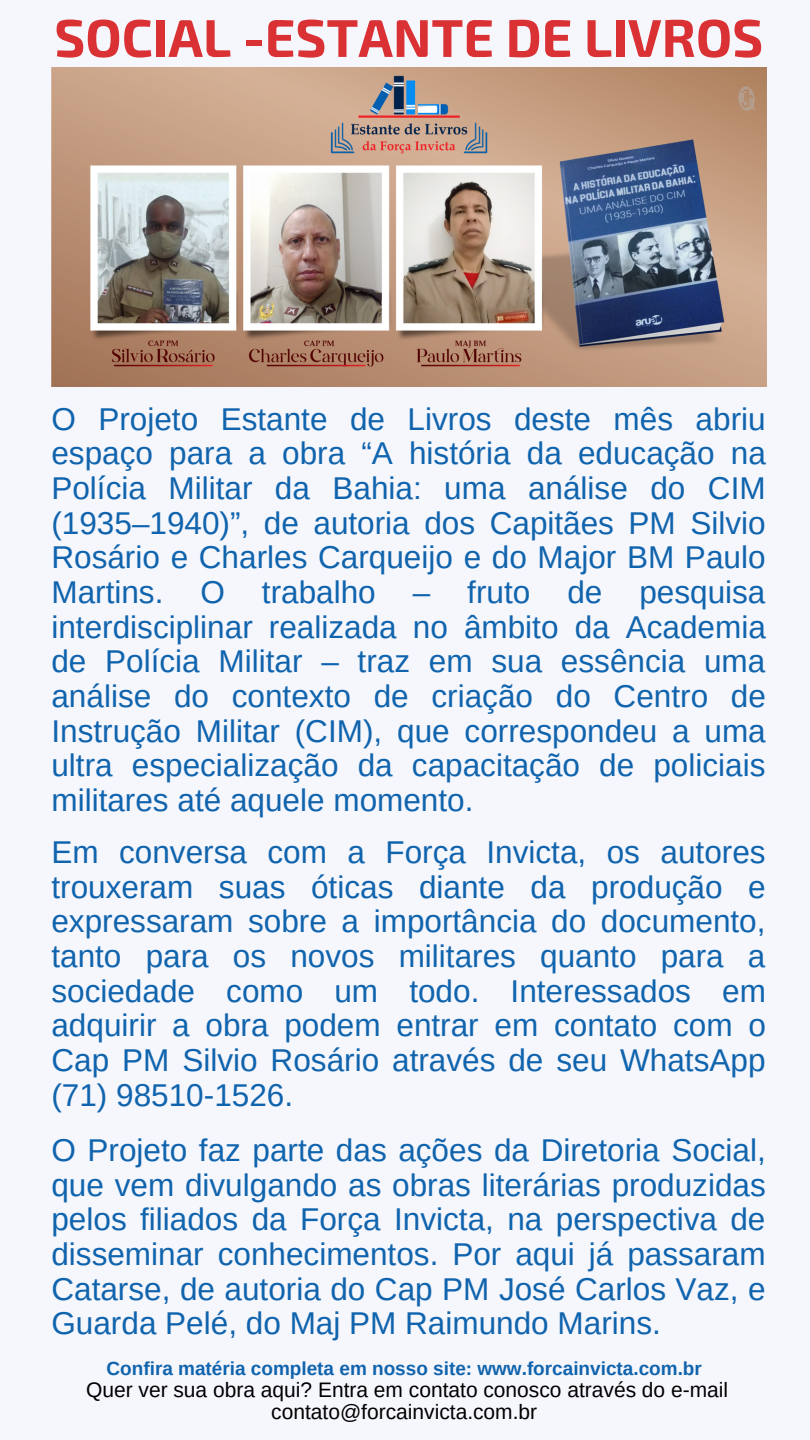
<style>
.page{position:relative;width:810px;height:1440px;background:#f6f6fd}
.page>*{position:absolute;margin:0;border:0;box-sizing:border-box;transform-origin:0 0}
.t1{font:700 53.2px "Exo 2";color:#da3135}
.t2{font:31.5px/34.7px "Arimo";color:#1064ad;text-align:justify}
.t3{font:21px/22.5px "Arimo";color:#000;text-align:center}
.t4{font:700 19px "Arimo";color:#1064ad}
</style>
<div class="page">
<img style="left:51px;top:67px;width:715px;height:319px">
<p class="t1" style="left:54px;top:3px;width:710px">SOCIAL -ESTANTE DE LIVROS</p>
<p class="t2" style="left:51px;top:401px;width:716px">O Projeto Estante de Livros deste mês abriu espaço para a obra “A história da educação na Polícia Militar da Bahia: uma análise do CIM (1935–1940)”, de autoria dos Capitães PM Silvio Rosário e Charles Carqueijo e do Major BM Paulo Martins. O trabalho – fruto de pesquisa interdisciplinar realizada no âmbito da Academia de Polícia Militar – traz em sua essência uma análise do contexto de criação do Centro de Instrução Militar (CIM), que correspondeu a uma ultra especialização da capacitação de policiais militares até aquele momento.</p>
<p class="t2" style="left:51px;top:835px;width:716px">Em conversa com a Força Invicta, os autores trouxeram suas óticas diante da produção e expressaram sobre a importância do documento, tanto para os novos militares quanto para a sociedade como um todo. Interessados em adquirir a obra podem entrar em contato com o Cap PM Silvio Rosário através de seu WhatsApp (71) 98510-1526.</p>
<p class="t2" style="left:51px;top:1133px;width:716px">O Projeto faz parte das ações da Diretoria Social, que vem divulgando as obras literárias produzidas pelos filiados da Força Invicta, na perspectiva de disseminar conhecimentos. Por aqui já passaram Catarse, de autoria do Cap PM José Carlos Vaz, e Guarda Pelé, do Maj PM Raimundo Marins.</p>
<p class="t4" style="left:107px;top:1358px;width:597px">Confira matéria completa em nosso site: www.forcainvicta.com.br</p>
<p class="t3" style="left:86px;top:1378px;width:644px">Quer ver sua obra aqui? Entra em contato conosco através do e-mail contato@forcainvicta.com.br</p>
</div>
